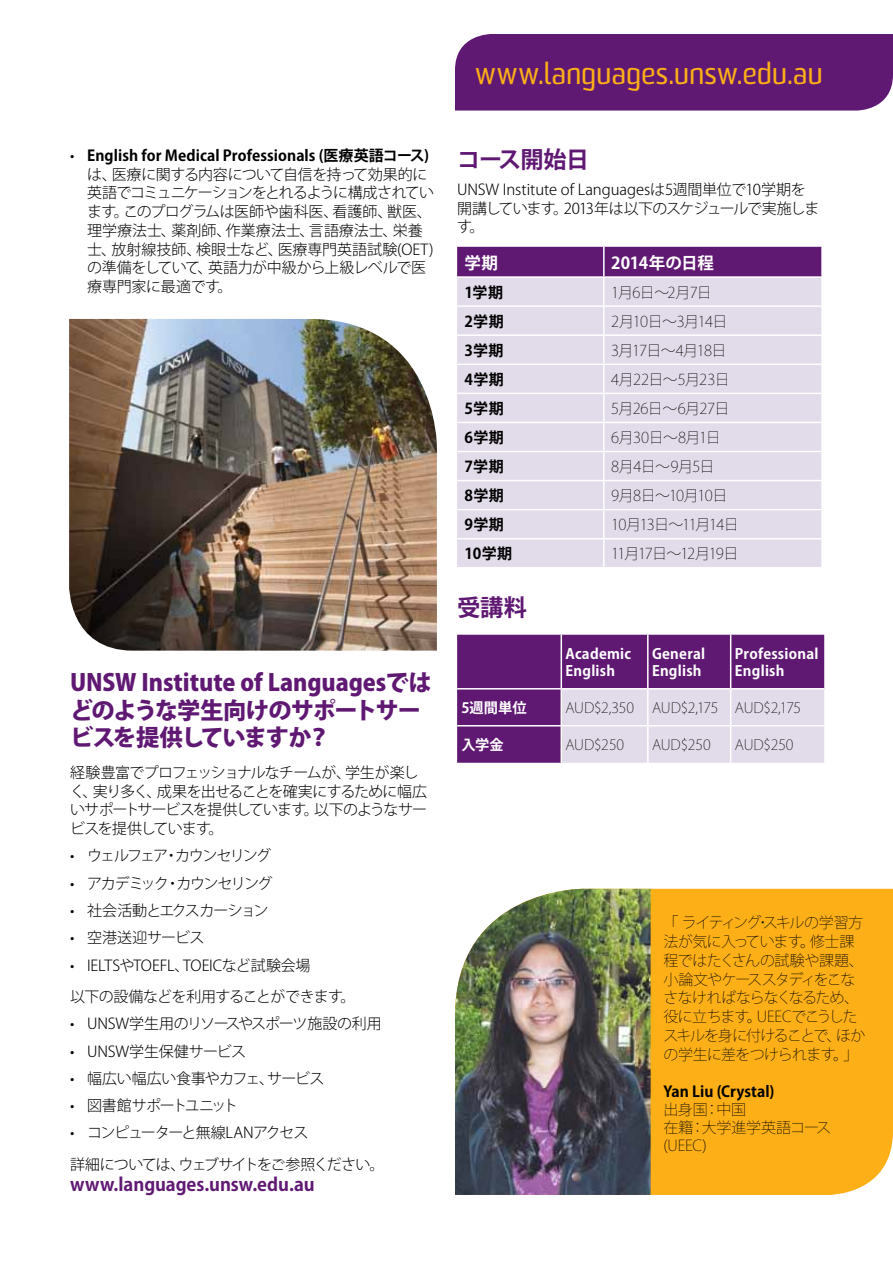
<style>
.page{position:relative;width:893px;height:1263px;background:#fff}
.page>*{position:absolute;margin:0;border:0;box-sizing:border-box;transform-origin:0 0}
.t1{font:30px "Sommet";letter-spacing:-.005em;color:#fcaf17}
.t2{font:800 23.25px/27.9px "Koz Go Pro";letter-spacing:-.01em;color:#601973}
.t3{font:700 23.25px "Koz Go Pro";letter-spacing:-.035em;color:#601973}
.t4{font:700 18px "Koz Go Pro";color:#601973}
.t5{font:700 16.5px "Koz Go Pro";letter-spacing:-.005em;color:#fff}
.t6{font:200 15px/18.8px "Koz Go Pro";letter-spacing:-.05em;color:#000}
.t7{font:300 15px/18.8px "Koz Go Pro";letter-spacing:-.02em;color:#000}
.t8{font:300 15px/18.8px "Koz Go Pro";letter-spacing:-.065em;color:#000}
.t9{font:300 15px/31.5px "Koz Go Pro";letter-spacing:-.04em;color:#000}
.t10{font:300 15px/18.8px "Koz Go Pro";letter-spacing:-.015em;color:#000}
.t11{font:700 15px "Koz Go Pro";letter-spacing:.015em;color:#000}
.t12{font:300 15px/31.5px "Koz Go Pro";letter-spacing:-.07em;color:#000}
.t13{font:200 15px/18px "Koz Go Pro";letter-spacing:-.015em;color:#000}
.t14{font:300 15px "Koz Go Pro";letter-spacing:-.11em;color:#000}
.t15{font:300 15px "Koz Go Pro";letter-spacing:-.095em;color:#000}
.t16{font:200 15px "Koz Go Pro";letter-spacing:-.075em;color:#000}
.t17{font:700 14.25px/17.1px "Koz Go Pro";letter-spacing:.015em;color:#fff}
.t18{font:200 14.25px "Koz Go Pro";letter-spacing:-.005em;color:#000}
.t19{font:200 14.25px "Koz Go Pro";letter-spacing:-.03em;color:#000}
.s1{font-weight:700}
</style>
<div class="page">
<div style="left:455px;top:34px;width:438px;height:77px;background:#601973"></div>
<div style="left:457px;top:247px;width:364px;height:29px;background:#601973"></div>
<div style="left:457px;top:278px;width:364px;height:289px;background:#e2dbe9"></div>
<hr style="left:603px;top:247px;width:2px;height:29px;background:#fff">
<hr style="left:603px;top:278px;width:2px;height:27px;background:#fff">
<hr style="left:457px;top:305px;width:147px;height:2px;background:#fff">
<hr style="left:604px;top:305px;width:219px;height:2px;background:#fff">
<hr style="left:603px;top:307px;width:2px;height:27px;background:#fff">
<hr style="left:457px;top:334px;width:147px;height:2px;background:#fff">
<hr style="left:604px;top:334px;width:219px;height:2px;background:#fff">
<hr style="left:603px;top:336px;width:2px;height:27px;background:#fff">
<hr style="left:457px;top:363px;width:147px;height:2px;background:#fff">
<hr style="left:604px;top:363px;width:219px;height:2px;background:#fff">
<hr style="left:603px;top:365px;width:2px;height:28px;background:#fff">
<hr style="left:457px;top:393px;width:147px;height:1px;background:#fff">
<hr style="left:604px;top:393px;width:219px;height:1px;background:#fff">
<hr style="left:603px;top:394px;width:2px;height:28px;background:#fff">
<hr style="left:457px;top:422px;width:147px;height:1px;background:#fff">
<hr style="left:604px;top:422px;width:219px;height:1px;background:#fff">
<hr style="left:603px;top:423px;width:2px;height:28px;background:#fff">
<hr style="left:457px;top:451px;width:147px;height:1px;background:#fff">
<hr style="left:604px;top:451px;width:219px;height:1px;background:#fff">
<hr style="left:603px;top:452px;width:2px;height:28px;background:#fff">
<hr style="left:457px;top:480px;width:147px;height:1px;background:#fff">
<hr style="left:604px;top:480px;width:219px;height:1px;background:#fff">
<hr style="left:603px;top:481px;width:2px;height:28px;background:#fff">
<hr style="left:457px;top:509px;width:147px;height:1px;background:#fff">
<hr style="left:604px;top:509px;width:219px;height:1px;background:#fff">
<hr style="left:603px;top:510px;width:2px;height:28px;background:#fff">
<hr style="left:457px;top:538px;width:147px;height:1px;background:#fff">
<hr style="left:604px;top:538px;width:219px;height:1px;background:#fff">
<hr style="left:603px;top:539px;width:2px;height:28px;background:#fff">
<div style="left:457px;top:635px;width:367px;height:128px;background:#601973"></div>
<div style="left:562px;top:689px;width:262px;height:74px;background:#e2dbe9"></div>
<hr style="left:561px;top:635px;width:1px;height:53px;background:#fff">
<hr style="left:647px;top:635px;width:2px;height:53px;background:#fff">
<hr style="left:730px;top:635px;width:1px;height:53px;background:#fff">
<hr style="left:457px;top:688px;width:104px;height:1px;background:#fff">
<hr style="left:561px;top:688px;width:87px;height:1px;background:#fff">
<hr style="left:561px;top:689px;width:1px;height:36px;background:#fff">
<hr style="left:648px;top:688px;width:83px;height:1px;background:#fff">
<hr style="left:647px;top:689px;width:2px;height:36px;background:#fff">
<hr style="left:731px;top:688px;width:93px;height:1px;background:#fff">
<hr style="left:730px;top:689px;width:1px;height:36px;background:#fff">
<hr style="left:457px;top:725px;width:104px;height:1px;background:#fff">
<hr style="left:561px;top:725px;width:87px;height:1px;background:#fff">
<hr style="left:561px;top:726px;width:1px;height:37px;background:#fff">
<hr style="left:648px;top:725px;width:83px;height:1px;background:#fff">
<hr style="left:647px;top:726px;width:2px;height:37px;background:#fff">
<hr style="left:731px;top:725px;width:93px;height:1px;background:#fff">
<hr style="left:730px;top:726px;width:1px;height:37px;background:#fff">
<div style="left:651px;top:889px;width:242px;height:306px;background:#fcaf17"></div>
<img style="left:455px;top:889px;width:196px;height:306px">
<img style="left:69px;top:319px;width:368px;height:332px">
<h1 class="t1" style="left:475px;top:55px;width:349px">www.languages.unsw.edu.au</h1>
<p class="t7" style="left:87px;top:146px;width:349px;text-indent:-17px">• <span class="s1">English for Medical Professionals (医療英語コース)</span>は、医療に関する内容について自信を持って効果的に英語でコミュニケーションをとれるように構成されています。このプログラムは医師や歯科医、看護師、獣医、理学療法士、薬剤師、作業療法士、言語療法士、栄養士、放射線技師、検眼士など、医療専門英語試験(OET)の準備をしていて、英語力が中級から上級レベルで医療専門家に最適です。</p>
<h2 class="t3" style="left:457px;top:144px;width:133px">コース開始日</h2>
<p class="t10" style="left:457px;top:180px;width:364px">UNSW Institute of Languagesは5週間単位で10学期を開講しています。2013年は以下のスケジュールで実施します。</p>
<p class="t5" style="left:465px;top:252px;width:35px">学期</p>
<p class="t5" style="left:611px;top:252px;width:104px">2014年の日程</p>
<p class="t11" style="left:465px;top:282px;width:40px">1学期</p>
<p class="t6" style="left:611px;top:282px;width:102px">1月6日～2月7日</p>
<p class="t11" style="left:465px;top:312px;width:41px">2学期</p>
<p class="t6" style="left:611px;top:312px;width:118px">2月10日～3月14日</p>
<p class="t11" style="left:465px;top:341px;width:41px">3学期</p>
<p class="t6" style="left:611px;top:341px;width:117px">3月17日～4月18日</p>
<p class="t11" style="left:465px;top:370px;width:41px">4学期</p>
<p class="t6" style="left:611px;top:370px;width:120px">4月22日～5月23日</p>
<p class="t11" style="left:465px;top:399px;width:41px">5学期</p>
<p class="t6" style="left:611px;top:399px;width:120px">5月26日～6月27日</p>
<p class="t11" style="left:465px;top:428px;width:41px">6学期</p>
<p class="t6" style="left:611px;top:428px;width:111px">6月30日～8月1日</p>
<p class="t11" style="left:465px;top:457px;width:41px">7学期</p>
<p class="t6" style="left:611px;top:457px;width:105px">8月4日～9月5日</p>
<p class="t11" style="left:465px;top:486px;width:41px">8学期</p>
<p class="t6" style="left:611px;top:486px;width:118px">9月8日～10月10日</p>
<p class="t11" style="left:465px;top:515px;width:41px">9学期</p>
<p class="t6" style="left:611px;top:515px;width:129px">10月13日～11月14日</p>
<p class="t11" style="left:465px;top:544px;width:49px">10学期</p>
<p class="t16" style="left:611px;top:544px;width:129px">11月17日～12月19日</p>
<h2 class="t3" style="left:457px;top:592px;width:71px">受講料</h2>
<p class="t17" style="left:566px;top:646px;width:67px">Academic<br>English</p>
<p class="t17" style="left:652px;top:646px;width:55px">General<br>English</p>
<p class="t17" style="left:735px;top:646px;width:85px">Professional<br>English</p>
<p class="t17" style="left:461px;top:700px;width:67px">5週間単位</p>
<p class="t18" style="left:565px;top:698px;width:70px">AUD$2,350</p>
<p class="t19" style="left:652px;top:698px;width:151px">AUD$2,175 AUD$2,175</p>
<p class="t17" style="left:461px;top:737px;width:44px">入学金</p>
<p class="t18" style="left:565px;top:735px;width:60px">AUD$250</p>
<p class="t18" style="left:652px;top:735px;width:60px">AUD$250</p>
<p class="t18" style="left:735px;top:735px;width:60px">AUD$250</p>
<h2 class="t2" style="left:70px;top:670px;width:363px">UNSW Institute of Languagesではどのような学生向けのサポートサービスを提供していますか？</h2>
<p class="t8" style="left:70px;top:763px;width:358px">経験豊富でプロフェッショナルなチームが、学生が楽しく、実り多く、成果を出せることを確実にするために幅広いサポートサービスを提供しています。以下のようなサービスを提供しています。</p>
<p class="t14" style="left:70px;top:846px;width:203px">• ウェルフェア・カウンセリング</p>
<p class="t15" style="left:70px;top:873px;width:204px">• アカデミック・カウンセリング</p>
<p class="t9" style="left:70px;top:895px;width:200px">• 社会活動とエクスカーション</p>
<p class="t7" style="left:70px;top:928px;width:136px">• 空港送迎サービス</p>
<p class="t9" style="left:70px;top:949px;width:287px">• IELTSやTOEFL、TOEICなど試験会場<br>以下の設備などを利用することができます。</p>
<p class="t9" style="left:70px;top:1008px;width:313px">• UNSW学生用のリソースやスポーツ施設の利用</p>
<p class="t10" style="left:70px;top:1042px;width:178px">• UNSW学生保健サービス</p>
<p class="t9" style="left:70px;top:1063px;width:256px">• 幅広い幅広い食事やカフェ、サービス</p>
<p class="t8" style="left:70px;top:1096px;width:169px">• 図書館サポートユニット</p>
<p class="t12" style="left:70px;top:1117px;width:316px">• コンピューターと無線LANアクセス<br>詳細については、ウェブサイトをご参照ください。</p>
<p class="t4" style="left:70px;top:1173px;width:246px">www.languages.unsw.edu.au</p>
<p class="t6" style="left:663px;top:913px;width:204px">「 ライティング･スキルの学習方法が気に入っています。修士課程ではたくさんの試験や課題、小論文やケーススタディをこなさなければならなくなるため、役に立ちます。UEECでこうしたスキルを身に付けることで、ほかの学生に差をつけられます。」</p>
<p class="t11" style="left:663px;top:1082px;width:113px">Yan Liu (Crystal)</p>
<p class="t13" style="left:663px;top:1100px;width:169px">出身国：中国<br>在籍：大学進学英語コース(UEEC)</p>
</div>
